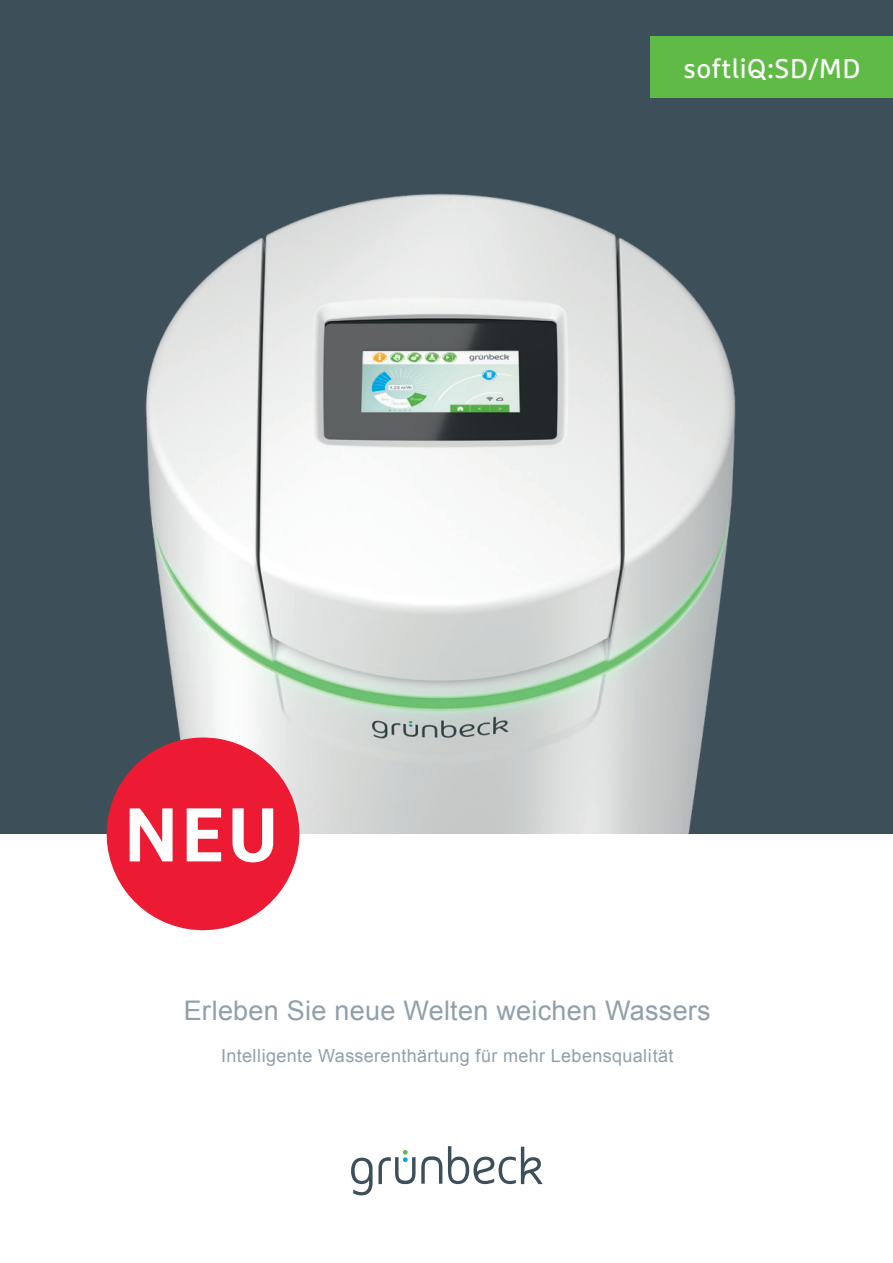
<style>
.page{position:relative;width:893px;height:1263px;background:#fff}
.page>*{position:absolute;margin:0;border:0;box-sizing:border-box;transform-origin:0 0}
.t1{font:700 75.9px "Marselis Pro";color:#fff}
.t2{font:27px "Arial";letter-spacing:.01em;color:#90a0aa}
.t3{font:27px "Marselis Pro";letter-spacing:.02em;color:#fff}
.t4{font:18px "Arial";letter-spacing:.02em;color:#90a0aa}
</style>
<div class="page">
<div style="left:0;top:0;width:893px;height:833px;background:#3d4f59"></div>
<svg style="left:448px;top:1146px;width:95px;height:38px"></svg>
<svg style="left:351px;top:1150px;width:91px;height:45px"></svg>
<div style="left:651px;top:37px;width:242px;height:61px;background:#60bb46"></div>
<img style="left:145px;top:50px;width:591px;height:783px">
<svg style="left:100px;top:730px;width:206px;height:201px"></svg>
<h1 class="t1" style="left:124px;top:787px;width:157px">NEU</h1>
<h2 class="t3" style="left:683px;top:52px;width:178px">softliQ:SD/MD</h2>
<h2 class="t2" style="left:184px;top:993px;width:529px">Erleben Sie neue Welten weichen Wassers</h2>
<p class="t4" style="left:221px;top:1044px;width:454px">Intelligente Wasserenthärtung für mehr Lebensqualität</p>
</div>
